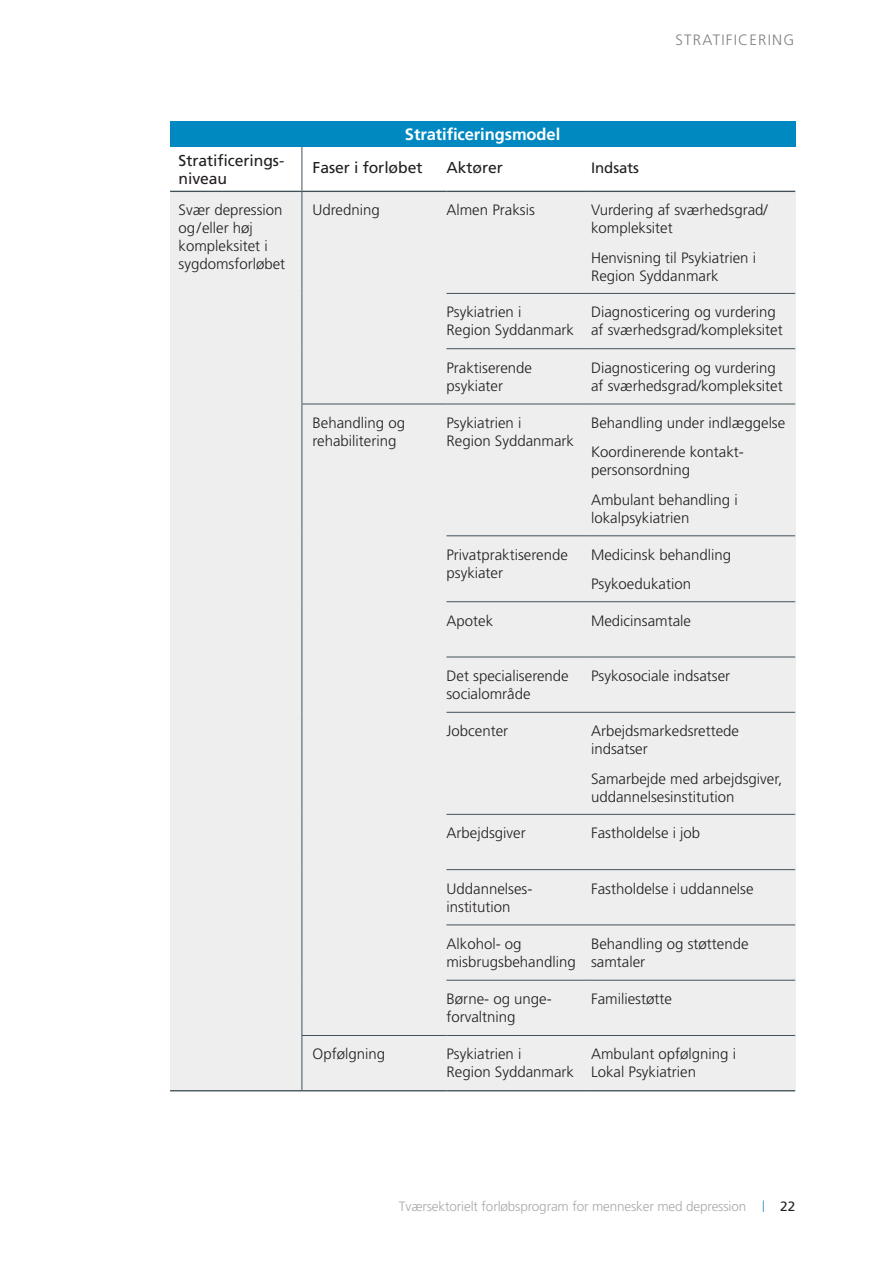
<style>
.page{position:relative;width:893px;height:1263px;background:#fff}
.page>*{position:absolute;margin:0;border:0;box-sizing:border-box;transform-origin:0 0}
.t1{font:700 16.5px "Frutiger";letter-spacing:-.005em;color:#fff}
.t2{font:15.75px/18px "Frutiger";letter-spacing:-.005em;color:#231f20}
.t3{font:300 15px/18px "Frutiger";color:#231f20}
.t4{font:300 15px "Frutiger";letter-spacing:.08em;color:#808285}
.t5{font:15px "Frutiger";letter-spacing:-.005em;color:#231f20}
.t6{font:300 13.5px "Frutiger";letter-spacing:-.01em;color:#a8a9ad}
.t7{font:13.5px "Frutiger";color:#231f20}
</style>
<div class="page">
<svg style="left:763px;top:1200px;width:1px;height:12px"></svg>
<div style="left:170px;top:121px;width:625px;height:26px;background:#0088c1"></div>
<div style="left:170px;top:191px;width:132px;height:900px;background:#eeeeef"></div>
<div style="left:302px;top:191px;width:144px;height:213px;background:#eeeeef"></div>
<div style="left:446px;top:191px;width:145px;height:102px;background:#eeeeef"></div>
<div style="left:591px;top:191px;width:204px;height:102px;background:#eeeeef"></div>
<div style="left:446px;top:293px;width:145px;height:56px;background:#eeeeef"></div>
<div style="left:591px;top:293px;width:204px;height:56px;background:#eeeeef"></div>
<div style="left:446px;top:349px;width:145px;height:55px;background:#eeeeef"></div>
<div style="left:591px;top:349px;width:204px;height:55px;background:#eeeeef"></div>
<div style="left:302px;top:404px;width:144px;height:631px;background:#eeeeef"></div>
<div style="left:446px;top:404px;width:145px;height:132px;background:#eeeeef"></div>
<div style="left:591px;top:404px;width:204px;height:132px;background:#eeeeef"></div>
<div style="left:446px;top:536px;width:145px;height:66px;background:#eeeeef"></div>
<div style="left:591px;top:536px;width:204px;height:66px;background:#eeeeef"></div>
<div style="left:446px;top:602px;width:145px;height:55px;background:#eeeeef"></div>
<div style="left:591px;top:602px;width:204px;height:55px;background:#eeeeef"></div>
<div style="left:446px;top:657px;width:145px;height:55px;background:#eeeeef"></div>
<div style="left:591px;top:657px;width:204px;height:55px;background:#eeeeef"></div>
<div style="left:446px;top:712px;width:145px;height:102px;background:#eeeeef"></div>
<div style="left:591px;top:712px;width:204px;height:102px;background:#eeeeef"></div>
<div style="left:446px;top:814px;width:145px;height:56px;background:#eeeeef"></div>
<div style="left:591px;top:814px;width:204px;height:56px;background:#eeeeef"></div>
<div style="left:446px;top:870px;width:145px;height:55px;background:#eeeeef"></div>
<div style="left:591px;top:870px;width:204px;height:55px;background:#eeeeef"></div>
<div style="left:446px;top:925px;width:145px;height:55px;background:#eeeeef"></div>
<div style="left:591px;top:925px;width:204px;height:55px;background:#eeeeef"></div>
<div style="left:446px;top:980px;width:145px;height:55px;background:#eeeeef"></div>
<div style="left:591px;top:980px;width:204px;height:55px;background:#eeeeef"></div>
<div style="left:302px;top:1035px;width:144px;height:56px;background:#eeeeef"></div>
<div style="left:446px;top:1035px;width:145px;height:56px;background:#eeeeef"></div>
<div style="left:591px;top:1035px;width:204px;height:56px;background:#eeeeef"></div>
<hr style="left:446px;top:293px;width:145px;height:1px;background:#425159">
<hr style="left:591px;top:293px;width:204px;height:1px;background:#425159">
<hr style="left:446px;top:348px;width:145px;height:1px;background:#425159">
<hr style="left:591px;top:348px;width:204px;height:1px;background:#425159">
<hr style="left:301px;top:403px;width:145px;height:1px;background:#425159">
<hr style="left:446px;top:403px;width:145px;height:1px;background:#425159">
<hr style="left:591px;top:403px;width:204px;height:1px;background:#425159">
<hr style="left:446px;top:535px;width:145px;height:1px;background:#425159">
<hr style="left:591px;top:535px;width:204px;height:1px;background:#425159">
<hr style="left:446px;top:601px;width:145px;height:1px;background:#425159">
<hr style="left:591px;top:601px;width:204px;height:1px;background:#425159">
<hr style="left:446px;top:656px;width:145px;height:1px;background:#425159">
<hr style="left:591px;top:656px;width:204px;height:1px;background:#425159">
<hr style="left:446px;top:712px;width:145px;height:1px;background:#425159">
<hr style="left:591px;top:712px;width:204px;height:1px;background:#425159">
<hr style="left:446px;top:814px;width:145px;height:1px;background:#425159">
<hr style="left:591px;top:814px;width:204px;height:1px;background:#425159">
<hr style="left:446px;top:869px;width:145px;height:1px;background:#425159">
<hr style="left:591px;top:869px;width:204px;height:1px;background:#425159">
<hr style="left:446px;top:924px;width:145px;height:1px;background:#425159">
<hr style="left:591px;top:924px;width:204px;height:1px;background:#425159">
<hr style="left:446px;top:980px;width:145px;height:1px;background:#425159">
<hr style="left:591px;top:980px;width:204px;height:1px;background:#425159">
<hr style="left:301px;top:1035px;width:145px;height:1px;background:#425159">
<hr style="left:446px;top:1035px;width:145px;height:1px;background:#425159">
<hr style="left:591px;top:1035px;width:204px;height:1px;background:#425159">
<hr style="left:170px;top:1090px;width:132px;height:1px;background:#425159">
<hr style="left:301px;top:192px;width:1px;height:101px;background:#425159">
<hr style="left:301px;top:293px;width:1px;height:56px;background:#425159">
<hr style="left:301px;top:349px;width:1px;height:54px;background:#425159">
<hr style="left:301px;top:404px;width:1px;height:132px;background:#425159">
<hr style="left:301px;top:536px;width:1px;height:66px;background:#425159">
<hr style="left:301px;top:602px;width:1px;height:55px;background:#425159">
<hr style="left:301px;top:657px;width:1px;height:55px;background:#425159">
<hr style="left:301px;top:712px;width:1px;height:102px;background:#425159">
<hr style="left:301px;top:814px;width:1px;height:56px;background:#425159">
<hr style="left:301px;top:870px;width:1px;height:55px;background:#425159">
<hr style="left:301px;top:925px;width:1px;height:55px;background:#425159">
<hr style="left:301px;top:980px;width:1px;height:55px;background:#425159">
<hr style="left:301px;top:1036px;width:1px;height:54px;background:#425159">
<hr style="left:301px;top:147px;width:1px;height:44px;background:#425159">
<hr style="left:170px;top:191px;width:132px;height:1px;background:#425159">
<hr style="left:302px;top:191px;width:144px;height:1px;background:#425159">
<hr style="left:446px;top:191px;width:145px;height:1px;background:#425159">
<hr style="left:591px;top:191px;width:204px;height:1px;background:#425159">
<hr style="left:302px;top:1090px;width:144px;height:1px;background:#425159">
<hr style="left:446px;top:1090px;width:145px;height:1px;background:#425159">
<hr style="left:591px;top:1090px;width:204px;height:1px;background:#425159">
<p class="t1" style="left:405px;top:124px;width:157px">Stratifceringsmodel</p>
<p class="t4" style="left:676px;top:32px;width:120px">STRATIFICERING</p>
<p class="t2" style="left:179px;top:151px;width:107px">Stratifcerings&shy;niveau</p>
<p class="t2" style="left:313px;top:159px;width:111px">Faser i forløbet</p>
<p class="t2" style="left:446px;top:159px;width:58px">Aktører</p>
<p class="t5" style="left:591px;top:159px;width:49px">Indsats</p>
<p class="t3" style="left:179px;top:201px;width:108px">Svær depression og/eller høj kompleksitet i sygdomsforløbet</p>
<p class="t3" style="left:313px;top:201px;width:69px">Udredning</p>
<p class="t3" style="left:591px;top:201px;width:178px">Vurdering af sværhedsgrad/ kompleksitet</p>
<p class="t3" style="left:591px;top:249px;width:166px">Henvisning til Psykiatrien i<br>Region Syddanmark</p>
<p class="t3" style="left:591px;top:303px;width:193px">Diagnosticering og vurdering af sværhedsgrad/kompleksitet</p>
<p class="t3" style="left:591px;top:359px;width:193px">Diagnosticering og vurdering af sværhedsgrad/kompleksitet</p>
<p class="t3" style="left:591px;top:408px;width:196px;line-height:29.2px">Behandling under indlæggelse<br>Koordinerende kontakt-</p>
<p class="t3" style="left:591px;top:456px;width:148px;line-height:29.2px">personsordning<br>Ambulant behandling i</p>
<p class="t3" style="left:591px;top:508px;width:100px">lokalpsykiatrien</p>
<p class="t3" style="left:591px;top:540px;width:142px;line-height:29.2px">Medicinsk behandling<br>Psykoedukation</p>
<p class="t3" style="left:591px;top:612px;width:101px">Medicinsamtale</p>
<p class="t3" style="left:446px;top:201px;width:90px">Almen Praksis</p>
<p class="t3" style="left:446px;top:303px;width:129px">Psykiatrien i<br>Region Syddanmark</p>
<p class="t3" style="left:446px;top:359px;width:87px">Praktiserende psykiater</p>
<p class="t3" style="left:446px;top:414px;width:129px">Psykiatrien i<br>Region Syddanmark</p>
<p class="t3" style="left:313px;top:414px;width:94px">Behandling og rehabilitering</p>
<p class="t3" style="left:446px;top:546px;width:123px">Privatpraktiserende psykiater</p>
<p class="t3" style="left:446px;top:612px;width:48px">Apotek</p>
<p class="t3" style="left:313px;top:1045px;width:74px">Opfølgning</p>
<p class="t3" style="left:446px;top:667px;width:124px">Det specialiserende socialområde</p>
<p class="t3" style="left:446px;top:722px;width:63px">Jobcenter</p>
<p class="t3" style="left:446px;top:824px;width:81px">Arbejdsgiver</p>
<p class="t3" style="left:446px;top:880px;width:87px">Uddannelses&shy;institution</p>
<p class="t3" style="left:446px;top:935px;width:131px">Alkohol- og misbrugsbehandling</p>
<p class="t3" style="left:446px;top:990px;width:107px">Børne- og unge&shy;forvaltning</p>
<p class="t3" style="left:446px;top:1045px;width:129px">Psykiatrien i<br>Region Syddanmark</p>
<p class="t3" style="left:591px;top:667px;width:141px">Psykosociale indsatser</p>
<p class="t3" style="left:591px;top:722px;width:150px">Arbejdsmarkedsrettede indsatser</p>
<p class="t3" style="left:591px;top:770px;width:193px">Samarbejde med arbejdsgiver, uddannelsesinstitution</p>
<p class="t3" style="left:591px;top:824px;width:111px">Fastholdelse i job</p>
<p class="t3" style="left:591px;top:880px;width:164px">Fastholdelse i uddannelse</p>
<p class="t3" style="left:591px;top:935px;width:159px">Behandling og støttende samtaler</p>
<p class="t3" style="left:591px;top:990px;width:82px">Familiestøtte</p>
<p class="t3" style="left:591px;top:1045px;width:147px">Ambulant opfølgning i<br>Lokal Psykiatrien</p>
<p class="t6" style="left:399px;top:1199px;width:349px">Tværsektorielt forløbsprogram for mennesker med depression</p>
<p class="t7" style="left:780px;top:1198px;width:17px">22</p>
</div>
